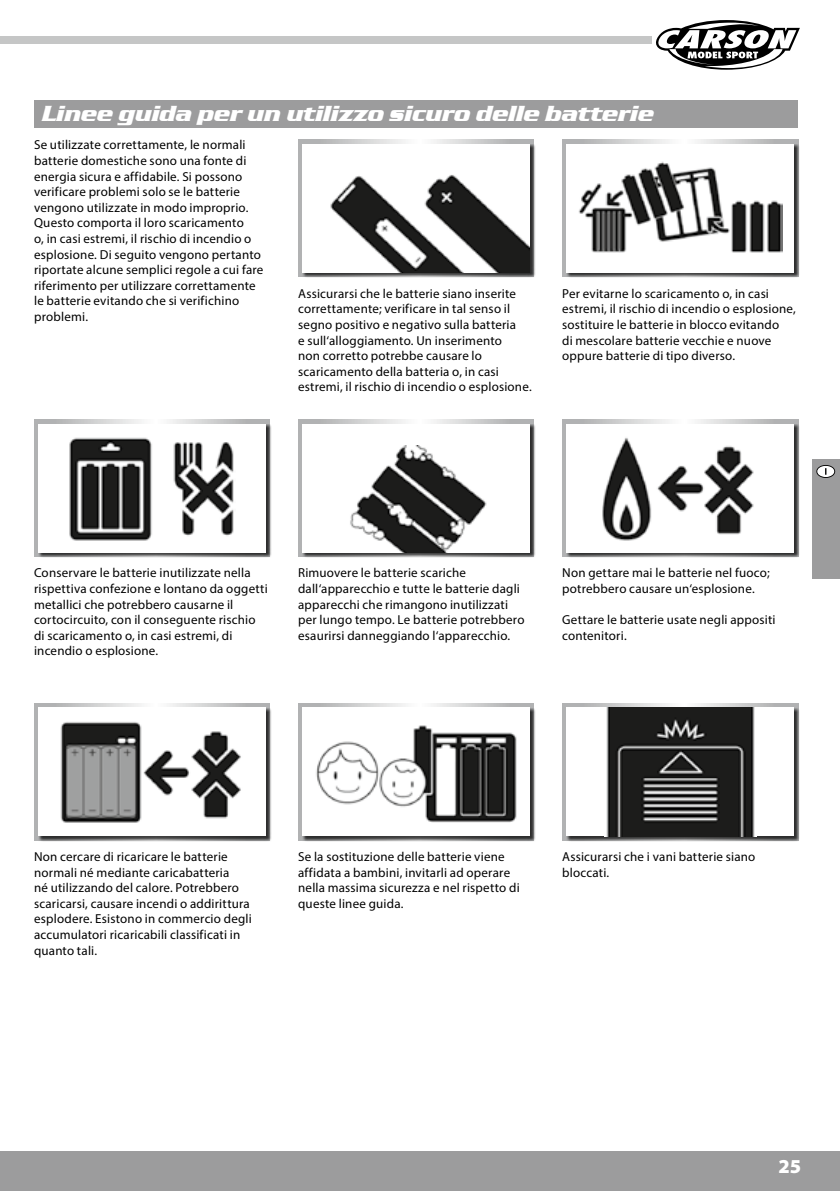
<style>
.page{position:relative;width:840px;height:1191px;background:#fff}
.page>*{position:absolute;margin:0;border:0;box-sizing:border-box;transform-origin:0 0}
.t1{font:italic 22.6px "Serpentine Becker";color:#fff}
.t2{font:900 19.8px "Myriad Pro";color:#fff}
.t3{font:13px/15.6px "Myriad Pro";letter-spacing:.015em;color:#000}
</style>
<div class="page">
<div style="left:0;top:1151px;width:839px;height:40px;background:#9c9c9d"></div>
<div style="left:811px;top:459px;width:28px;height:120px;background:#9c9c9d"></div>
<div style="left:0;top:36px;width:651px;height:8px;background:#c5c6c6"></div>
<svg style="left:656px;top:20px;width:143px;height:49px"></svg>
<svg style="left:816px;top:465px;width:18px;height:13px"></svg>
<div style="left:34px;top:100px;width:763px;height:28px;background:#9c9c9d"></div>
<svg style="left:34px;top:420px;width:236px;height:136px"></svg>
<div style="left:38px;top:424px;width:233px;height:134px;background:#000;opacity:.75"></div>
<div style="left:38px;top:424px;width:228px;height:128px;background:#fff"></div>
<svg style="left:34px;top:703px;width:236px;height:137px"></svg>
<div style="left:38px;top:708px;width:233px;height:133px;background:#000;opacity:.75"></div>
<div style="left:38px;top:707px;width:228px;height:129px;background:#fff"></div>
<svg style="left:298px;top:420px;width:235px;height:136px"></svg>
<div style="left:302px;top:424px;width:233px;height:134px;background:#000;opacity:.75"></div>
<div style="left:302px;top:424px;width:227px;height:128px;background:#fff"></div>
<img style="left:350px;top:445px;width:137px;height:107px">
<svg style="left:298px;top:703px;width:235px;height:137px"></svg>
<div style="left:302px;top:708px;width:233px;height:133px;background:#000;opacity:.75"></div>
<div style="left:302px;top:707px;width:227px;height:129px;background:#fff"></div>
<svg style="left:298px;top:140px;width:235px;height:136px"></svg>
<div style="left:302px;top:144px;width:233px;height:134px;background:#000;opacity:.75"></div>
<div style="left:302px;top:144px;width:227px;height:128px;background:#fff"></div>
<img style="left:330px;top:175px;width:199px;height:97px">
<svg style="left:562px;top:420px;width:235px;height:136px"></svg>
<div style="left:566px;top:424px;width:233px;height:134px;background:#000;opacity:.75"></div>
<div style="left:566px;top:424px;width:227px;height:128px;background:#fff"></div>
<svg style="left:562px;top:703px;width:235px;height:137px"></svg>
<div style="left:566px;top:708px;width:233px;height:133px;background:#000;opacity:.75"></div>
<div style="left:566px;top:707px;width:227px;height:129px;background:#fff"></div>
<img style="left:606px;top:707px;width:149px;height:129px">
<svg style="left:562px;top:140px;width:235px;height:136px"></svg>
<div style="left:566px;top:144px;width:233px;height:134px;background:#000;opacity:.75"></div>
<div style="left:566px;top:144px;width:227px;height:128px;background:#fff"></div>
<img style="left:578px;top:161px;width:204px;height:92px">
<img style="left:69px;top:437px;width:165px;height:104px">
<img style="left:602px;top:437px;width:152px;height:104px">
<img style="left:60px;top:722px;width:181px;height:101px">
<img style="left:316px;top:725px;width:201px;height:98px">
<h1 class="t1" style="left:42px;top:105px;width:613px">Linee guida per un utilizzo sicuro delle batterie</h1>
<p class="t3" style="left:34px;top:138px;width:231px">Se utilizzate correttamente, le normali batterie domestiche sono una fonte di energia sicura e affidabile. Si possono verificare problemi solo se le batterie vengono utilizzate in modo improprio.<br>Questo comporta il loro scaricamento<br>o, in casi estremi, il rischio di incendio o esplosione. Di seguito vengono pertanto riportate alcune semplici regole a cui fare riferimento per utilizzare correttamente le batterie evitando che si verifichino problemi.</p>
<p class="t3" style="left:298px;top:286px;width:235px">Assicurarsi che le batterie siano inserite correttamente; verificare in tal senso il segno positivo e negativo sulla batteria<br>e sull‘alloggiamento. Un inserimento<br>non corretto potrebbe causare lo scaricamento della batteria o, in casi estremi, il rischio di incendio o esplosione.</p>
<p class="t3" style="left:562px;top:286px;width:235px">Per evitarne lo scaricamento o, in casi estremi, il rischio di incendio o esplosione, sostituire le batterie in blocco evitando<br>di mescolare batterie vecchie e nuove oppure batterie di tipo diverso.</p>
<p class="t3" style="left:34px;top:565px;width:235px">Conservare le batterie inutilizzate nella rispettiva confezione e lontano da oggetti metallici che potrebbero causarne il cortocircuito, con il conseguente rischio di scaricamento o, in casi estremi, di incendio o esplosione.</p>
<p class="t3" style="left:298px;top:565px;width:228px">Rimuovere le batterie scariche dall‘apparecchio e tutte le batterie dagli apparecchi che rimangono inutilizzati per lungo tempo. Le batterie potrebbero esaurirsi danneggiando l‘apparecchio.</p>
<p class="t3" style="left:562px;top:565px;width:209px">Non gettare mai le batterie nel fuoco; potrebbero causare un‘esplosione.</p>
<p class="t3" style="left:562px;top:612px;width:215px">Gettare le batterie usate negli appositi contenitori.</p>
<p class="t3" style="left:34px;top:849px;width:219px">Non cercare di ricaricare le batterie normali né mediante caricabatteria<br>né utilizzando del calore. Potrebbero scaricarsi, causare incendi o addirittura esplodere. Esistono in commercio degli accumulatori ricaricabili classificati in quanto tali.</p>
<p class="t3" style="left:298px;top:849px;width:223px">Se la sostituzione delle batterie viene affidata a bambini, invitarli ad operare nella massima sicurezza e nel rispetto di queste linee guida.</p>
<p class="t3" style="left:562px;top:849px;width:195px">Assicurarsi che i vani batterie siano bloccati.</p>
<h2 class="t2" style="left:778px;top:1158px;width:24px">25</h2>
</div>
